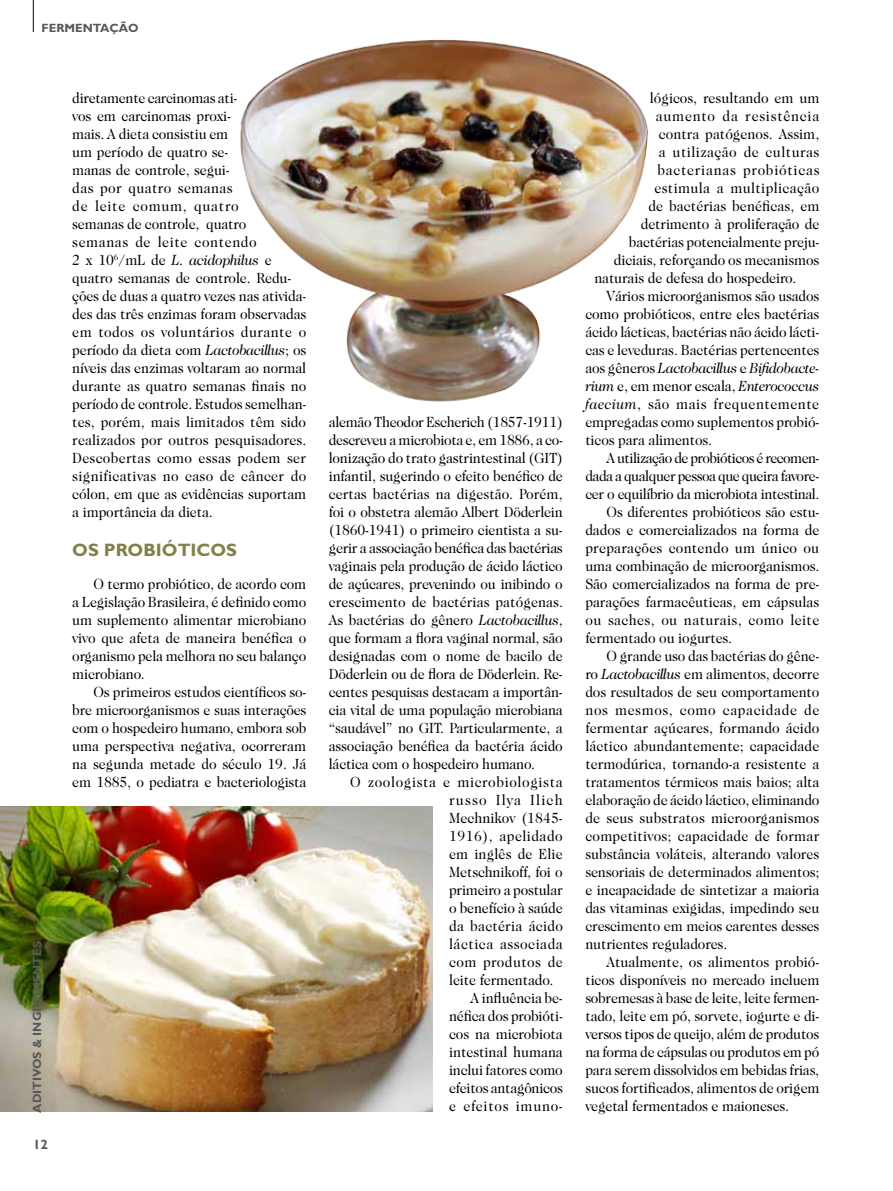
<style>
.page{position:relative;width:893px;height:1191px;background:#fff}
.page>*{position:absolute;margin:0;border:0;box-sizing:border-box;transform-origin:0 0}
.t1{font:700 18px "Gill Sans";color:#837f48}
.t2{font:15px/18px "Caslon 224 IT Cby BT";letter-spacing:-.01em;color:#000;text-align:justify;scale:.93 1}
.t3{font:15px "Caslon 224 IT Cby BT";letter-spacing:.01em;color:#000;scale:.93 1}
.t4{font:15px "Caslon 224 IT Cby BT";letter-spacing:.015em;color:#000;scale:.93 1}
.t5{font:italic 15px "Caslon 224 IT Cby BT";letter-spacing:-.01em;color:#000;scale:.93 1}
.t6{font:15px "Caslon 224 IT Cby BT";letter-spacing:.03em;color:#000;scale:.93 1}
.t7{font:15px "Caslon 224 IT Cby BT";letter-spacing:.035em;color:#000;scale:.93 1}
.t8{font:15px "Caslon 224 IT Cby BT";letter-spacing:.045em;color:#000;scale:.93 1}
.t9{font:15px "Caslon 224 IT Cby BT";letter-spacing:-.03em;color:#000;scale:.93 1}
.t10{font:15px "Caslon 224 IT Cby BT";letter-spacing:.05em;color:#000;scale:.93 1}
.t11{font:15px "Caslon 224 IT Cby BT";letter-spacing:-.035em;color:#000;scale:.93 1}
.t12{font:15px "Caslon 224 IT Cby BT";letter-spacing:-.04em;color:#000;scale:.93 1}
.t13{font:15px "Caslon 224 IT Cby BT";letter-spacing:.025em;color:#000;scale:.93 1}
.t14{font:15px "Caslon 224 IT Cby BT";letter-spacing:.055em;color:#000;scale:.93 1}
.t15{font:15px "Caslon 224 IT Cby BT";letter-spacing:.085em;color:#000;scale:.93 1}
.t16{font:700 13.5px "Gill Sans";color:#58585a}
.t17{font:700 12px "Gill Sans";color:#58585a}
.s1{font-style:italic}
.s2{font-style:normal}
</style>
<div class="page">
<img style="left:0;top:806px;width:432px;height:305px">
<hr style="left:33px;top:0;width:1px;height:32px;background:#000">
<img style="left:240px;top:39px;width:408px;height:363px">
<p class="t17" style="left:42px;top:21px;width:44px">FERMENTAÇÃO</p>
<p class="t17" style="left:30px;top:1112px;width:173px;rotate:-90deg">ADITIVOS &amp; INGREDIENTES</p>
<p class="t16" style="left:33px;top:1136px;width:16px">12</p>
<p class="t2" style="left:72px;top:89px;width:253px;text-align:left">diretamente carcinomas ati-<br>vos em carcinomas proxi-<br>mais. A dieta consistiu em<br>um período de quatro se-<br>manas de controle, segui-<br>das por quatro semanas<br>de leite comum, quatro<br>semanas de controle, quatro<br>semanas de leite contendo<br>2 x 10<sup>6</sup>/mL de <span class="s1">L. acidophilus</span> e quatro semanas de controle. Redu&shy;ções de duas a quatro vezes nas ativida&shy;des das três enzimas foram observadas em todos os voluntários durante o período da dieta com <span class="s1">Lactobacillus</span>; os níveis das enzimas voltaram ao normal durante as quatro semanas finais no período de controle. Estudos semelhan&shy;tes, porém, mais limitados têm sido realizados por outros pesquisadores.<br>Descobertas como essas podem ser significativas no caso de câncer do cólon, em que as evidências suportam a importância da dieta.</p>
<p class="t1" style="left:72px;top:539px;width:44px">OS PROBI</p>
<p class="t1" style="left:162px;top:539px;width:63px">ÓTICOS</p>
<p class="t2" style="left:72px;top:575px;width:253px;text-indent:21px">O termo probiótico, de acordo com a Legislação Brasileira, é definido como um suplemento alimentar microbiano vivo que afeta de maneira benéfica o organismo pela melhora no seu balanço microbiano.</p>
<p class="t2" style="left:72px;top:683px;width:253px;text-indent:21px">Os primeiros estudos científicos so&shy;bre microorganismos e suas interações com o hospedeiro humano, embora sob uma perspectiva negativa, ocorreram na segunda metade do século 19. Já em 1885, o pediatra e bacteriologista</p>
<p class="t2" style="left:329px;top:413px;width:253px">alemão Theodor Escherich (1857-1911) descreveu a microbiota e, em 1886, a co&shy;lonização do trato gastrintestinal (GIT) infantil, sugerindo o efeito benéfico de certas bactérias na digestão. Porém, foi o obstetra alemão Albert Döderlein (1860-1941) o primeiro cientista a su&shy;gerir a associação benéfica das bactérias vaginais pela produção de ácido láctico de açúcares, prevenindo ou inibindo o crescimento de bactérias patógenas.<br>As bactérias do gênero <span class="s1">Lactobacillus</span>, que formam a flora vaginal normal, são designadas com o nome de bacilo de Döderlein ou de flora de Döderlein. Re&shy;centes pesquisas destacam a importân&shy;cia vital de uma população microbiana “saudável” no GIT. Particularmente, a associação benéfica da bactéria ácido láctica com o hospedeiro humano.</p>
<p class="t8" style="left:350px;top:773px;width:230px">O zoologista e microbiologista</p>
<p class="t15" style="left:449px;top:791px;width:124px">russo Ilya Ilich</p>
<p class="t2" style="left:449px;top:809px;width:124px">Mechnikov (1845-</p>
<p class="t7" style="left:449px;top:827px;width:124px">1916), apelidado</p>
<p class="t3" style="left:449px;top:845px;width:124px">em inglês de Elie</p>
<p class="t2" style="left:449px;top:863px;width:124px">Metschnikoff, foi o</p>
<p class="t2" style="left:449px;top:881px;width:124px">primeiro a postular</p>
<p class="t2" style="left:449px;top:899px;width:124px">o benefício à saúde</p>
<p class="t4" style="left:449px;top:917px;width:124px">da bactéria ácido</p>
<p class="t7" style="left:449px;top:935px;width:124px">láctica associada</p>
<p class="t6" style="left:449px;top:953px;width:124px">com produtos de</p>
<p class="t2" style="left:449px;top:971px;width:114px">leite fermentado.</p>
<p class="t2" style="left:470px;top:989px;width:101px">A influência be-</p>
<p class="t2" style="left:449px;top:1007px;width:124px">néfica dos probióti-</p>
<p class="t2" style="left:449px;top:1025px;width:124px">cos na microbiota</p>
<p class="t2" style="left:449px;top:1043px;width:124px">intestinal humana</p>
<p class="t2" style="left:449px;top:1061px;width:124px">inclui fatores como</p>
<p class="t2" style="left:449px;top:1079px;width:124px">efeitos antagônicos</p>
<p class="t10" style="left:449px;top:1097px;width:124px">e efeitos imuno-</p>
<p class="t2" style="left:650px;top:89px;width:184px">lógicos, resultando em um</p>
<p class="t14" style="left:656px;top:107px;width:177px">aumento da resistência</p>
<p class="t2" style="left:659px;top:125px;width:174px">contra patógenos. Assim,</p>
<p class="t6" style="left:659px;top:143px;width:174px">a utilização de culturas</p>
<p class="t10" style="left:657px;top:161px;width:176px">bacterianas probióticas</p>
<p class="t13" style="left:654px;top:179px;width:179px">estimula a multiplicação</p>
<p class="t2" style="left:648px;top:197px;width:186px">de bactérias benéficas, em</p>
<p class="t2" style="left:641px;top:215px;width:193px">detrimento à proliferação de</p>
<p class="t2" style="left:629px;top:233px;width:206px">bactérias potencialmente preju-</p>
<p class="t2" style="left:614px;top:251px;width:222px">diciais, reforçando os mecanismos</p>
<p class="t2" style="left:594px;top:269px;width:219px">naturais de defesa do hospedeiro.</p>
<p class="t2" style="left:607px;top:287px;width:230px">Vários microorganismos são usados</p>
<p class="t2" style="left:585px;top:305px;width:253px">como probióticos, entre eles bactérias</p>
<p class="t2" style="left:585px;top:323px;width:253px">ácido lácticas, bactérias não ácido lácti-</p>
<p class="t2" style="left:585px;top:341px;width:253px">cas e leveduras. Bactérias pertencentes</p>
<p class="t5" style="left:585px;top:359px;width:253px"><span class="s2">aos gêneros</span> Lactobacillus <span class="s2">e</span> Bifidobacte-</p>
<p class="t5" style="left:585px;top:377px;width:253px">rium <span class="s2">e, em menor escala,</span> Enterococcus</p>
<p class="t7" style="left:585px;top:395px;width:253px"><span class="s1">faecium</span>, são mais frequentemente</p>
<p class="t2" style="left:585px;top:413px;width:253px">empregadas como suplementos probió-</p>
<p class="t2" style="left:585px;top:431px;width:138px">ticos para alimentos.</p>
<p class="t12" style="left:607px;top:449px;width:230px">A utilização de probióticos é recomen-</p>
<p class="t11" style="left:585px;top:467px;width:253px">dada a qualquer pessoa que queira favore-</p>
<p class="t9" style="left:585px;top:485px;width:253px">cer o equilíbrio da microbiota intestinal.</p>
<p class="t2" style="left:607px;top:503px;width:230px">Os diferentes probióticos são estu-</p>
<p class="t2" style="left:585px;top:521px;width:253px">dados e comercializados na forma de</p>
<p class="t4" style="left:585px;top:539px;width:253px">preparações contendo um único ou</p>
<p class="t2" style="left:585px;top:557px;width:253px">uma combinação de microorganismos.</p>
<p class="t2" style="left:585px;top:575px;width:253px">São comercializados na forma de pre-</p>
<p class="t2" style="left:585px;top:593px;width:253px">parações farmacêuticas, em cápsulas</p>
<p class="t6" style="left:585px;top:611px;width:253px">ou saches, ou naturais, como leite</p>
<p class="t2" style="left:585px;top:629px;width:159px">fermentado ou iogurtes.</p>
<p class="t2" style="left:607px;top:647px;width:230px">O grande uso das bactérias do gêne-</p>
<p class="t2" style="left:585px;top:665px;width:253px">ro <span class="s1">Lactobacillus</span> em alimentos, decorre</p>
<p class="t2" style="left:585px;top:683px;width:253px">dos resultados de seu comportamento</p>
<p class="t8" style="left:585px;top:701px;width:253px">nos mesmos, como capacidade de</p>
<p class="t3" style="left:585px;top:719px;width:253px">fermentar açúcares, formando ácido</p>
<p class="t2" style="left:585px;top:737px;width:253px">láctico abundantemente; capacidade</p>
<p class="t2" style="left:585px;top:755px;width:253px">termodúrica, tornando-a resistente a</p>
<p class="t2" style="left:585px;top:773px;width:253px">tratamentos térmicos mais baios; alta</p>
<p class="t2" style="left:585px;top:791px;width:253px">elaboração de ácido láctico, eliminando</p>
<p class="t3" style="left:585px;top:809px;width:253px">de seus substratos microorganismos</p>
<p class="t4" style="left:585px;top:827px;width:253px">competitivos; capacidade de formar</p>
<p class="t2" style="left:585px;top:845px;width:253px">substância voláteis, alterando valores</p>
<p class="t2" style="left:585px;top:863px;width:253px">sensoriais de determinados alimentos;</p>
<p class="t2" style="left:585px;top:881px;width:253px">e incapacidade de sintetizar a maioria</p>
<p class="t2" style="left:585px;top:899px;width:253px">das vitaminas exigidas, impedindo seu</p>
<p class="t2" style="left:585px;top:917px;width:253px">crescimento em meios carentes desses</p>
<p class="t2" style="left:585px;top:935px;width:154px">nutrientes reguladores.</p>
<p class="t2" style="left:607px;top:953px;width:230px">Atualmente, os alimentos probió-</p>
<p class="t2" style="left:585px;top:971px;width:253px">ticos disponíveis no mercado incluem</p>
<p class="t2" style="left:585px;top:989px;width:253px">sobremesas à base de leite, leite fermen-</p>
<p class="t2" style="left:585px;top:1007px;width:253px">tado, leite em pó, sorvete, iogurte e di-</p>
<p class="t2" style="left:585px;top:1025px;width:253px">versos tipos de queijo, além de produtos</p>
<p class="t2" style="left:585px;top:1043px;width:253px">na forma de cápsulas ou produtos em pó</p>
<p class="t2" style="left:585px;top:1061px;width:253px">para serem dissolvidos em bebidas frias,</p>
<p class="t2" style="left:585px;top:1079px;width:253px">sucos fortificados, alimentos de origem</p>
<p class="t2" style="left:585px;top:1097px;width:221px">vegetal fermentados e maioneses.</p>
</div>
